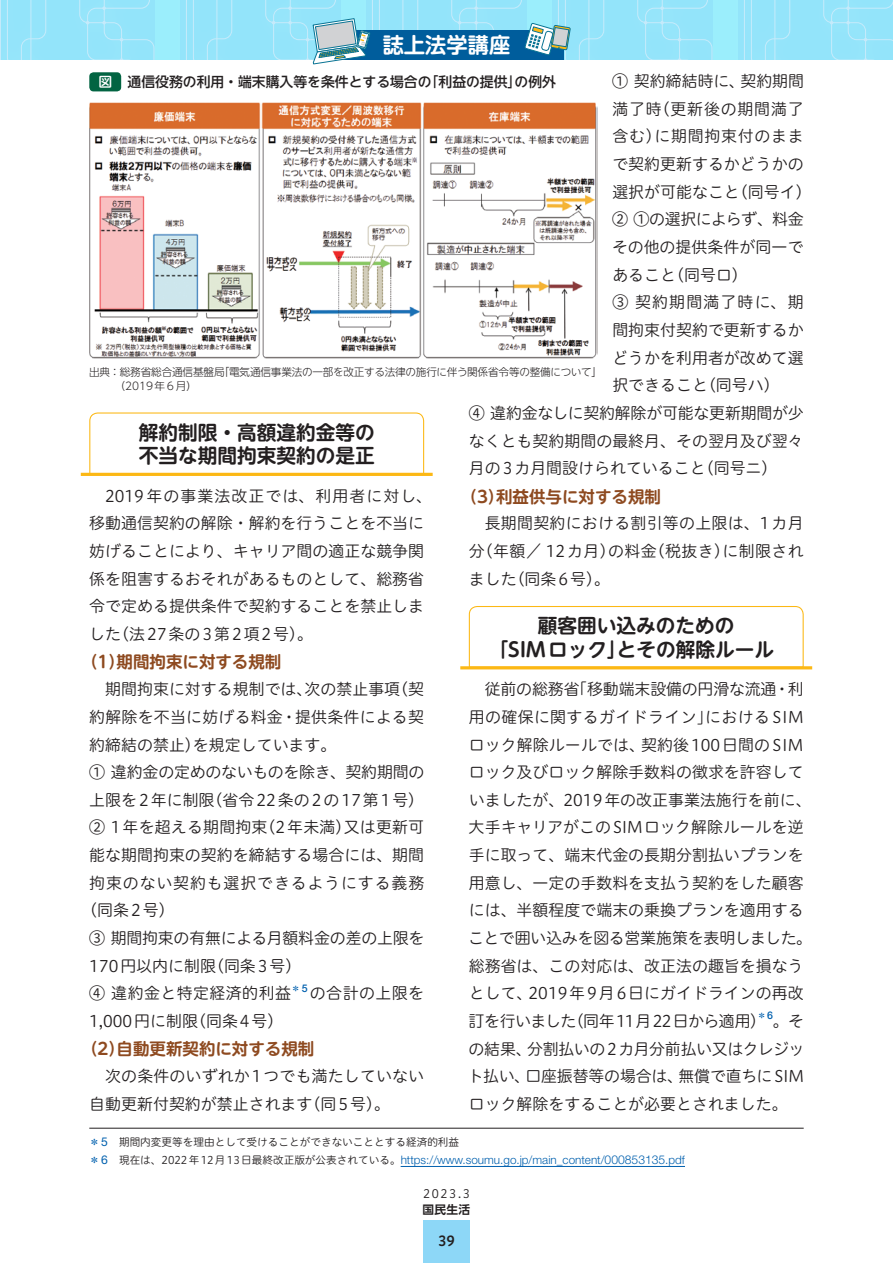
<style>
.page{position:relative;width:893px;height:1263px;background:#fff}
.page>*{position:absolute;margin:0;border:0;box-sizing:border-box;transform-origin:0 0}
.t1{font:700 21.3px "UD Shin M Go Pro De";color:#fff}
.t2{font:700 19.65px/23.4px "UD Shin M Go Pro De";color:#231f20}
.t3{font:700 16.5px "UD Shin M Go Pro De";color:#8e4a20}
.t4{font:15.9px/27.6px "Hiragino UD Sans R Std W3";color:#231f20}
.t5{font:15.9px "Hiragino UD Sans R Std W3";letter-spacing:.125em;color:#231f20}
.t6{font:15.9px "Hiragino UD Sans R Std W3";letter-spacing:.055em;color:#231f20}
.t7{font:15.9px "Hiragino UD Sans R Std W3";letter-spacing:.025em;color:#231f20}
.t8{font:15.9px "Hiragino UD Sans R Std W3";letter-spacing:.05em;color:#231f20}
.t9{font:15.9px "Hiragino UD Sans R Std W3";letter-spacing:.045em;color:#231f20}
.t10{font:15.9px "Hiragino UD Sans R Std W3";letter-spacing:-.03em;color:#231f20}
.t11{font:15.9px "Hiragino UD Sans R Std W3";letter-spacing:.07em;color:#231f20}
.t12{font:500 13.8px "UD Shin Go NT Pro";color:#231f20}
.t13{font:13.8px "Hiragino UD Sans R Std W6";color:#231f20}
.t14{font:300 11.7px "Helvetica Neue LT Std";color:#0160ae}
.t15{font:11.7px "Hiragino UD Sans R Std W3";color:#231f20}
.t16{font:700 11.7px "UD Shin Go Pro De";color:#231f20}
.t17{font:300 10.65px/13.8px "UD Shin Go NT Pro";letter-spacing:-.02em;color:#231f20}
.t18{font:10.65px "Hiragino UD Sans R Std W3";color:#231f20}
.t19{font:500 9.3px "UD Shin Go Pro";color:#0160ae}
.s1{font-family:"Hiragino UD Sans R Std N W6";font-weight:400;color:#fff}
.s2{font-family:"Helvetica Neue LT Std";font-size:10.65px}
.s3{font-family:"UD Shin Go Pro";color:#0160ae}
.s4{font-family:"Helvetica Neue LT Std";font-size:12.15px;color:#0160ae}
.s5{font-family:"UD Shin Go Pro";font-weight:400;font-size:10.65px}
.s6{font-weight:400;font-size:12.15px}
.s7{font-family:"Hiragino UD Sans R Std W3";font-weight:400;font-size:10.65px;color:#231f20}
.s8{font-size:12.15px}
</style>
<div class="page">
<svg style="left:736px;top:0;width:157px;height:60px;background:#97e4fa"></svg>
<svg style="left:0;top:0;width:157px;height:60px;background:#97e4fa"></svg>
<svg style="left:178px;top:0;width:537px;height:65px;background:#88cfe7"></svg>
<div style="left:423px;top:1220px;width:47px;height:43px;background:#8dd7f7"></div>
<svg style="left:89px;top:412px;width:336px;height:61px"></svg>
<hr style="left:81px;top:473px;width:352px;height:3px;background:#fcb814">
<svg style="left:468px;top:606px;width:336px;height:60px"></svg>
<hr style="left:460px;top:666px;width:352px;height:3px;background:#fcb814">
<hr style="left:401px;top:1166px;width:284px;height:1px;background:#0160ae">
<hr style="left:89px;top:1128px;width:715px;height:1px;background:#231f20">
<div style="left:89px;top:72px;width:32px;height:19px;background:#026442;border-radius:4px"></div>
<img style="left:89px;top:102px;width:509px;height:256px">
<h1 class="t1" style="left:383px;top:28px;width:129px">誌上法学講座</h1>
<p class="t4" style="left:612px;top:67px;width:193px">① 契約締結時に、契約期間</p>
<p class="t8" style="left:612px;top:97px;width:193px">満了時（更新後の期間満了</p>
<p class="t9" style="left:612px;top:124px;width:193px">含む）に期間拘束付のまま</p>
<p class="t4" style="left:612px;top:149px;width:193px">で契約更新するかどうかの</p>
<p class="t4" style="left:612px;top:177px;width:201px">選択が可能なこと（同号イ）</p>
<p class="t10" style="left:612px;top:207px;width:193px">② ①の選択によらず、料金</p>
<p class="t4" style="left:612px;top:232px;width:193px">その他の提供条件が同一で</p>
<p class="t4" style="left:612px;top:260px;width:137px">あること（同号ロ）</p>
<p class="t11" style="left:612px;top:290px;width:193px">③ 契約期間満了時に、期</p>
<p class="t4" style="left:612px;top:315px;width:193px">間拘束付契約で更新するか</p>
<p class="t4" style="left:612px;top:343px;width:193px">どうかを利用者が改めて選</p>
<p class="t4" style="left:612px;top:371px;width:169px">択できること（同号ハ）</p>
<p class="t4" style="left:469px;top:398px;width:337px">④ 違約金なしに契約解除が可能な更新期間が少</p>
<p class="t4" style="left:469px;top:426px;width:336px">なくとも契約期間の最終月、その翌月及び翌々</p>
<p class="t4" style="left:469px;top:453px;width:310px">月の3カ月間設けられていること（同号ニ）</p>
<p class="t3" style="left:461px;top:483px;width:202px">（3）利益供与に対する規制</p>
<p class="t4" style="left:469px;top:509px;width:336px;text-align:justify;text-indent:16px">長期間契約における割引等の上限は、1カ月分（年額／ 12 カ月）の料金（税抜き）に制限されました（同条6号）。</p>
<p class="t12" style="left:98px;top:71px;width:459px"><span class="s1">図</span> 通信役務の利用・端末購入等を条件とする場合の｢利益の提供｣の例外</p>
<p class="t17" style="left:115px;top:365px;width:489px;text-indent:-25px">出典：総務省総合通信基盤局「電気通信事業法の一部を改正する法律の施行に伴う関係省令等の整備について」（2019年６月）</p>
<p class="t2" style="left:139px;top:420px;width:237px">解約制限・高額違約金等の不当な期間拘束契約の是正</p>
<p class="t4" style="left:89px;top:481px;width:344px;text-indent:16px">2019年の事業法改正では、利用者に対し、移動通信契約の解除・解約を行うことを不当に妨げることにより、キャリア間の適正な競争関係を阻害するおそれがあるものとして、総務省令で定める提供条件で契約することを禁止しました（法27条の3第2項2号）。</p>
<p class="t3" style="left:81px;top:649px;width:202px">（1）期間拘束に対する規制</p>
<p class="t4" style="left:105px;top:675px;width:320px">期間拘束に対する規制では、次の禁止事項（契</p>
<p class="t4" style="left:89px;top:702px;width:336px">約解除を不当に妨げる料金･提供条件による契</p>
<p class="t4" style="left:89px;top:730px;width:249px">約締結の禁止）を規定しています。</p>
<p class="t4" style="left:89px;top:757px;width:337px">① 違約金の定めのないものを除き、契約期間の</p>
<p class="t5" style="left:89px;top:788px;width:336px">上限を2年に制限（省令22条の2の17第1号）</p>
<p class="t4" style="left:89px;top:813px;width:336px">② 1年を超える期間拘束（2年未満）又は更新可</p>
<p class="t4" style="left:89px;top:840px;width:336px">能な期間拘束の契約を締結する場合には、期間</p>
<p class="t6" style="left:89px;top:871px;width:336px">拘束のない契約も選択できるようにする義務</p>
<p class="t4" style="left:81px;top:896px;width:95px">（同条2号）</p>
<p class="t4" style="left:89px;top:923px;width:337px">③ 期間拘束の有無による月額料金の差の上限を</p>
<p class="t4" style="left:89px;top:951px;width:214px">170円以内に制限（同条3号）</p>
<p class="t7" style="left:89px;top:981px;width:203px">④ 違約金と特定経済的利益</p>
<p class="t19" style="left:291px;top:980px;width:18px">＊<span class="s2">5</span></p>
<p class="t7" style="left:310px;top:981px;width:116px">の合計の上限を</p>
<p class="t4" style="left:89px;top:1006px;width:196px">1,000円に制限（同条4号）</p>
<p class="t3" style="left:81px;top:1036px;width:235px">（2）自動更新契約に対する規制</p>
<p class="t4" style="left:89px;top:1061px;width:336px;text-indent:16px">次の条件のいずれか1つでも満たしていない自動更新付契約が禁止されます（同5号）。</p>
<p class="t2" style="left:488px;top:613px;width:287px;text-align:center">顧客囲い込みのための<br>「SIMロック」とその解除ルール</p>
<p class="t4" style="left:468px;top:675px;width:345px;text-align:center">従前の総務省「移動端末設備の円滑な流通・利<br>用の確保に関するガイドライン」における SIMロック解除ルールでは、契約後100日間のSIMロック及びロック解除手数料の徴求を許容していましたが、2019年の改正事業法施行を前に、大手キャリアがこのSIMロック解除ルールを逆手に取って、端末代金の長期分割払いプランを用意し、一定の手数料を支払う契約をした顧客には、半額程度で端末の乗換プランを適用することで囲い込みを図る営業施策を表明しました。総務省は、この対応は、改正法の趣旨を損なうとして、2019年9月6日にガイドラインの再改訂を行いました（同年11月22日から適用）。そ</p>
<p class="t19" style="left:757px;top:1008px;width:17px">＊<span class="s2">6</span></p>
<p class="t4" style="left:468px;top:1034px;width:338px;text-align:justify">の結果、分割払いの2カ月分前払い又はクレジット払い、口座振替等の場合は、無償で直ちにSIMロック解除をすることが必要とされました。</p>
<p class="t18" style="left:89px;top:1134px;width:371px"><span class="s3">＊</span><span class="s4">5</span> 期間内変更等を理由として受けることができないこととする経済的利益</p>
<p class="t14" style="left:89px;top:1153px;width:597px"><span class="s5">＊</span><span class="s6">6</span> <span class="s7">現在は、2022年12月13日最終改正版が公表されている。</span>https://www.soumu.go.jp/main_content/<span class="s8">000853135</span>.pdf</p>
<p class="t15" style="left:423px;top:1185px;width:48px">2023.3</p>
<p class="t16" style="left:423px;top:1200px;width:49px">国民生活</p>
<p class="t13" style="left:438px;top:1231px;width:18px">39</p>
</div>
